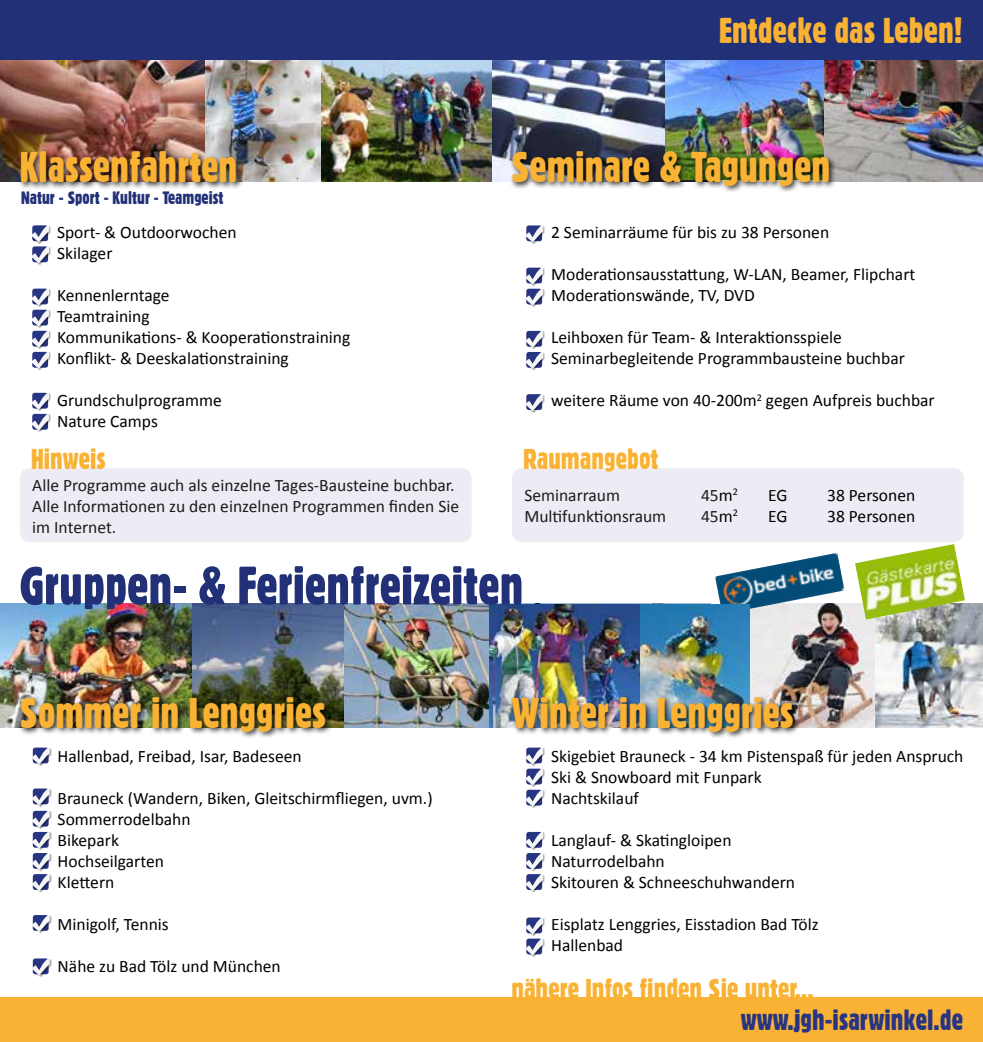
<style>
.page{position:relative;width:983px;height:1042px;background:#fff}
.page>*{position:absolute;margin:0;border:0;box-sizing:border-box;transform-origin:0 0}
.t1{font:52.5px "Gothic 821 Condensed BT";color:#223177}
.t2{font:42px "Gothic 821 Condensed BT";color:#f9b234}
.t3{font:35px "Gothic 821 Condensed BT";color:#f9b234}
.t4{font:28px "Gothic 821 Condensed BT";color:#f9b234}
.t5{font:28px "Gothic 821 Condensed BT";color:#283583}
.t6{font:17.5px/21px "Calibri";color:#000}
.t7{font:17.5px/21px "Calibri";color:#1b1b1a}
.t8{font:17.5px "Gothic 821 Condensed BT";color:#223177}
.s1{color:#000}
</style>
<div class="page">
<img style="left:320px;top:60px;width:345px;height:121px">
<img style="left:665px;top:60px;width:159px;height:89px">
<img style="left:824px;top:60px;width:158px;height:121px">
<img style="left:204px;top:60px;width:116px;height:121px">
<img style="left:0;top:60px;width:204px;height:121px">
<div style="left:0;top:0;width:982px;height:60px;background:#223177"></div>
<div style="left:0;top:997px;width:982px;height:45px;background:#f9b234"></div>
<div style="left:510px;top:149px;width:326px;height:44px;background:#000;opacity:.75"></div>
<div style="left:18px;top:149px;width:225px;height:41px;background:#000;opacity:.75"></div>
<div style="left:32px;top:225px;width:19px;height:19px;background:#000;opacity:.35"></div>
<div style="left:32px;top:289px;width:19px;height:19px;background:#000;opacity:.35"></div>
<div style="left:32px;top:310px;width:19px;height:19px;background:#000;opacity:.35"></div>
<div style="left:32px;top:331px;width:19px;height:19px;background:#000;opacity:.35"></div>
<div style="left:32px;top:393px;width:19px;height:19px;background:#000;opacity:.35"></div>
<div style="left:32px;top:414px;width:19px;height:19px;background:#000;opacity:.35"></div>
<svg style="left:32px;top:392px;width:17px;height:39px"></svg>
<img style="left:0;top:604px;width:192px;height:123px">
<img style="left:192px;top:604px;width:152px;height:123px">
<img style="left:344px;top:604px;width:146px;height:123px">
<div style="left:18px;top:695px;width:315px;height:44px;background:#000;opacity:.75"></div>
<div style="left:32px;top:748px;width:20px;height:18px;background:#000;opacity:.35"></div>
<svg style="left:32px;top:747px;width:18px;height:17px"></svg>
<div style="left:32px;top:788px;width:20px;height:19px;background:#000;opacity:.35"></div>
<div style="left:32px;top:811px;width:20px;height:19px;background:#000;opacity:.35"></div>
<div style="left:32px;top:832px;width:20px;height:19px;background:#000;opacity:.35"></div>
<div style="left:32px;top:853px;width:20px;height:19px;background:#000;opacity:.35"></div>
<div style="left:32px;top:874px;width:20px;height:19px;background:#000;opacity:.35"></div>
<svg style="left:32px;top:788px;width:18px;height:103px"></svg>
<div style="left:32px;top:915px;width:20px;height:19px;background:#000;opacity:.35"></div>
<svg style="left:32px;top:915px;width:18px;height:17px"></svg>
<div style="left:20px;top:468px;width:451px;height:74px;background:#edecf5;border-radius:10px"></div>
<div style="left:525px;top:226px;width:20px;height:18px;background:#000;opacity:.35"></div>
<svg style="left:525px;top:225px;width:18px;height:17px"></svg>
<div style="left:525px;top:268px;width:20px;height:19px;background:#000;opacity:.35"></div>
<div style="left:525px;top:289px;width:20px;height:19px;background:#000;opacity:.35"></div>
<svg style="left:525px;top:267px;width:18px;height:39px"></svg>
<div style="left:525px;top:331px;width:20px;height:19px;background:#000;opacity:.35"></div>
<div style="left:525px;top:352px;width:20px;height:19px;background:#000;opacity:.35"></div>
<svg style="left:525px;top:331px;width:18px;height:38px"></svg>
<img style="left:749px;top:604px;width:126px;height:123px">
<img style="left:875px;top:604px;width:107px;height:123px">
<div style="left:525px;top:748px;width:20px;height:18px;background:#000;opacity:.35"></div>
<div style="left:525px;top:769px;width:20px;height:19px;background:#000;opacity:.35"></div>
<div style="left:525px;top:790px;width:20px;height:19px;background:#000;opacity:.35"></div>
<svg style="left:525px;top:747px;width:18px;height:59px"></svg>
<div style="left:525px;top:853px;width:20px;height:19px;background:#000;opacity:.35"></div>
<div style="left:525px;top:832px;width:20px;height:19px;background:#000;opacity:.35"></div>
<div style="left:32px;top:958px;width:20px;height:19px;background:#000;opacity:.35"></div>
<svg style="left:32px;top:958px;width:18px;height:17px"></svg>
<div style="left:525px;top:394px;width:20px;height:19px;background:#000;opacity:.35"></div>
<svg style="left:525px;top:394px;width:18px;height:17px"></svg>
<div style="left:525px;top:874px;width:20px;height:19px;background:#000;opacity:.35"></div>
<svg style="left:525px;top:831px;width:18px;height:60px"></svg>
<div style="left:32px;top:352px;width:19px;height:19px;background:#000;opacity:.35"></div>
<svg style="left:32px;top:288px;width:17px;height:81px"></svg>
<div style="left:32px;top:247px;width:19px;height:18px;background:#000;opacity:.35"></div>
<svg style="left:32px;top:225px;width:17px;height:38px"></svg>
<div style="left:525px;top:917px;width:20px;height:19px;background:#000;opacity:.35"></div>
<div style="left:525px;top:939px;width:20px;height:18px;background:#000;opacity:.35"></div>
<svg style="left:525px;top:917px;width:18px;height:38px"></svg>
<img style="left:715px;top:553px;width:129px;height:61px">
<img style="left:854px;top:544px;width:110px;height:75px">
<div style="left:512px;top:468px;width:451px;height:74px;background:#edecf5;border-radius:10px"></div>
<img style="left:490px;top:604px;width:150px;height:124px">
<img style="left:640px;top:604px;width:109px;height:91px">
<div style="left:508px;top:695px;width:292px;height:44px;background:#000;opacity:.75"></div>
<h3 class="t3" style="left:718px;top:9px;width:245px">Entdecke das Leben!</h3>
<h2 class="t2" style="left:20px;top:141px;width:219px">Klassenfahrten</h2>
<h2 class="t2" style="left:511px;top:141px;width:320px">Seminare &amp; Tagungen</h2>
<p class="t8" style="left:21px;top:187px;width:204px">Natur - Sport - Kultur - Teamgeist</p>
<p class="t6" style="left:57px;top:222px;width:181px">Sport- &amp; Outdoorwochen<br>Skilager</p>
<p class="t6" style="left:57px;top:285px;width:295px">Kennenlerntage<br>Teamtraining<br>Kommunikations- &amp; Kooperationstraining<br>Konflikt- &amp; Deeskalationstraining</p>
<p class="t6" style="left:57px;top:390px;width:166px">Grundschulprogramme<br>Nature Camps</p>
<h3 class="t4" style="left:31px;top:442px;width:76px">Hinweis</h3>
<p class="t7" style="left:32px;top:474px;width:428px">Alle Programme auch als einzelne Tages-Bausteine buchbar.<br>Alle Informationen zu den einzelnen Programmen finden Sie im Internet.</p>
<p class="t6" style="left:551px;top:222px;width:279px">2 Seminarräume für bis zu 38 Personen</p>
<p class="t6" style="left:551px;top:264px;width:365px">Moderationsausstattung, W-LAN, Beamer, Flipchart<br>Moderationswände, TV, DVD</p>
<p class="t6" style="left:551px;top:327px;width:355px">Leihboxen für Team- &amp; Interaktionsspiele<br>Seminarbegleitende Programmbausteine buchbar</p>
<p class="t6" style="left:551px;top:390px;width:385px">weitere Räume von 40-200m<sup>2</sup> gegen Aufpreis buchbar</p>
<h3 class="t4" style="left:523px;top:442px;width:137px">Raumangebot</h3>
<p class="t7" style="left:524px;top:485px;width:97px">Seminarraum</p>
<p class="t7" style="left:701px;top:485px;width:38px">45<span class="s1">m</span><sup>2</sup></p>
<p class="t6" style="left:767px;top:485px;width:21px">EG</p>
<p class="t6" style="left:827px;top:485px;width:90px">38 Personen</p>
<p class="t7" style="left:524px;top:506px;width:143px">Multifunktionsraum</p>
<p class="t7" style="left:701px;top:506px;width:38px">45<span class="s1">m</span><sup>2</sup></p>
<p class="t6" style="left:767px;top:506px;width:21px">EG</p>
<p class="t6" style="left:827px;top:506px;width:90px">38 Personen</p>
<h1 class="t1" style="left:20px;top:554px;width:505px">Gruppen- &amp; Ferienfreizeiten</h1>
<h2 class="t2" style="left:20px;top:687px;width:308px">Sommer in Lenggries</h2>
<p class="t6" style="left:58px;top:745px;width:245px">Hallenbad, Freibad, Isar, Badeseen</p>
<p class="t6" style="left:58px;top:787px;width:376px">Brauneck (Wandern, Biken, Gleitschirmfliegen, uvm.)<br>Sommerrodelbahn<br>Bikepark<br>Hochseilgarten<br>Klettern</p>
<p class="t6" style="left:58px;top:913px;width:113px">Minigolf, Tennis</p>
<p class="t6" style="left:58px;top:955px;width:224px">Nähe zu Bad Tölz und München</p>
<h2 class="t2" style="left:511px;top:687px;width:284px">Winter in Lenggries</h2>
<p class="t6" style="left:551px;top:745px;width:414px">Skigebiet Brauneck - 34 km Pistenspaß für jeden Anspruch<br>Ski &amp; Snowboard mit Funpark<br>Nachtskilauf</p>
<p class="t6" style="left:551px;top:829px;width:245px">Langlauf- &amp; Skatingloipen<br>Naturrodelbahn<br>Skitouren &amp; Schneeschuhwandern</p>
<p class="t6" style="left:551px;top:913px;width:269px">Eisplatz Lenggries, Eisstadion Bad Tölz<br>Hallenbad</p>
<h3 class="t4" style="left:511px;top:971px;width:303px">nähere Infos finden Sie unter...</h3>
<h3 class="t5" style="left:740px;top:1003px;width:224px">www.jgh-isarwinkel.de</h3>
</div>
